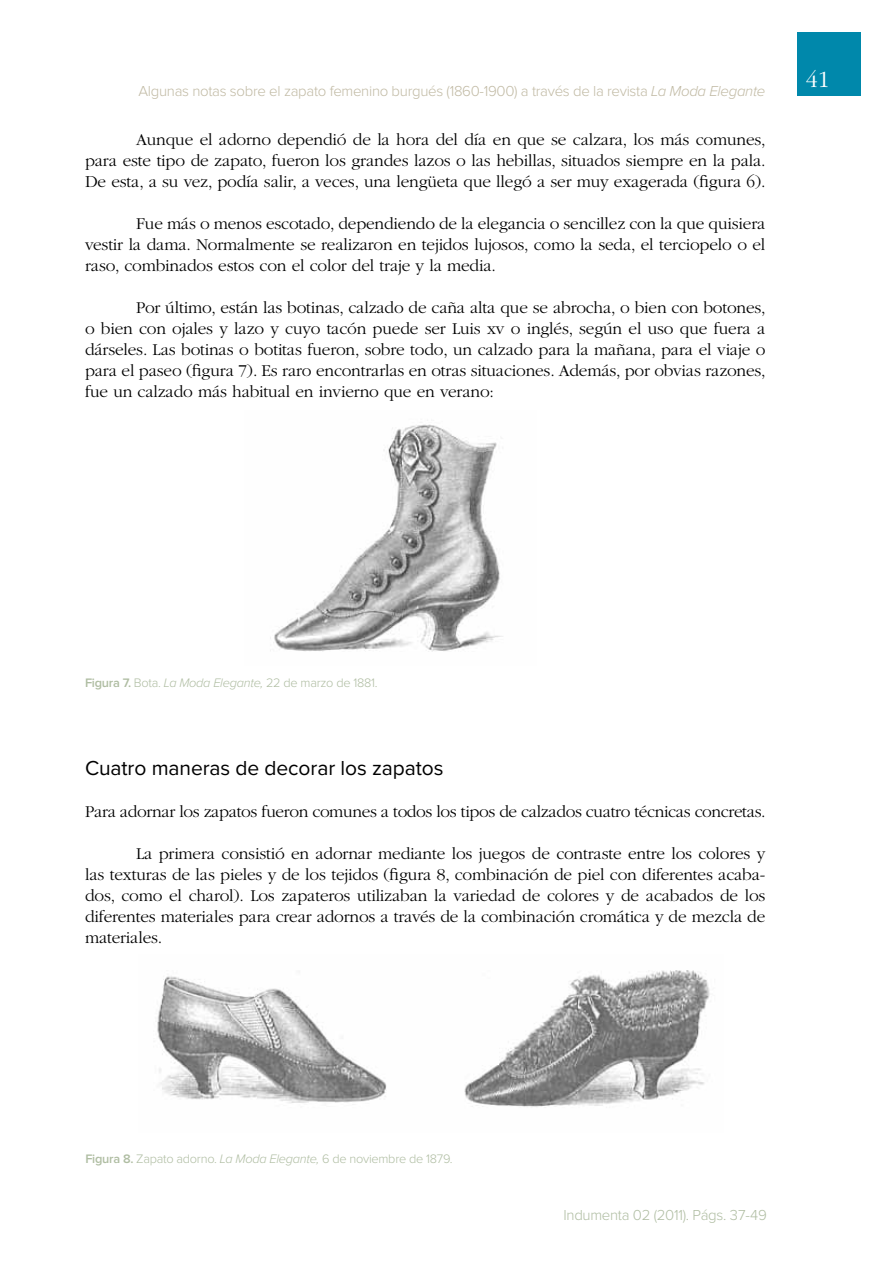
<style>
.page{position:relative;width:893px;height:1263px;background:#fff}
.page>*{position:absolute;margin:0;border:0;box-sizing:border-box;transform-origin:0 0}
.t1{font:300 24px "ITC Garamond Std";color:#fff}
.t2{font:21px "Proxima Nova";letter-spacing:-.005em;color:#000}
.t3{font:300 17.25px/21px "ITC Garamond Std";letter-spacing:-.01em;color:#000;text-align:justify}
.t4{font:300 15px "Proxima Nova";letter-spacing:-.02em;color:#c1baa4}
.t5{font:300 15px "Proxima Nova";letter-spacing:-.02em;color:#afbda2}
.t6{font:300 12.75px "Proxima Nova";letter-spacing:-.02em;color:#afbda2}
.s1{font-style:italic}
.s2{font-weight:600}
</style>
<div class="page">
<div style="left:797px;top:32px;width:64px;height:64px;background:#0088ab"></div>
<img style="left:270px;top:424px;width:233px;height:228px">
<img style="left:157px;top:970px;width:553px;height:137px">
<p class="t4" style="left:139px;top:84px;width:628px">Algunas notas sobre el zapato femenino burgués (1860-1900) a través de la revista <span class="s1">La Moda Elegante</span></p>
<p class="t3" style="left:85px;top:129px;width:682px;text-indent:51px">Aunque el adorno dependió de la hora del día en que se calzara, los más comunes, para este tipo de zapato, fueron los grandes lazos o las hebillas, situados siempre en la pala.<br>De esta, a su vez, podía salir, a veces, una lengüeta que llegó a ser muy exagerada (figura 6).</p>
<p class="t3" style="left:85px;top:213px;width:682px;text-indent:51px">Fue más o menos escotado, dependiendo de la elegancia o sencillez con la que quisiera vestir la dama. Normalmente se realizaron en tejidos lujosos, como la seda, el terciopelo o el raso, combinados estos con el color del traje y la media.</p>
<p class="t3" style="left:85px;top:297px;width:682px;text-indent:51px">Por último, están las botinas, calzado de caña alta que se abrocha, o bien con botones, o bien con ojales y lazo y cuyo tacón puede ser Luis xv o inglés, según el uso que fuera a dárseles. Las botinas o botitas fueron, sobre todo, un calzado para la mañana, para el viaje o para el paseo (figura 7). Es raro encontrarlas en otras situaciones. Además, por obvias razones, fue un calzado más habitual en invierno que en verano:</p>
<h1 class="t1" style="left:806px;top:66px;width:25px">41</h1>
<p class="t6" style="left:85px;top:677px;width:294px"><span class="s2">Figura 7.</span> Bota. <span class="s1">La Moda Elegante,</span> 22 de marzo de 1881.</p>
<p class="t2" style="left:85px;top:758px;width:360px">Cuatro maneras de decorar los zapatos</p>
<p class="t3" style="left:85px;top:801px;width:682px">Para adornar los zapatos fueron comunes a todos los tipos de calzados cuatro técnicas concretas.</p>
<p class="t3" style="left:85px;top:843px;width:682px;text-indent:51px">La primera consistió en adornar mediante los juegos de contraste entre los colores y las texturas de las pieles y de los tejidos (figura 8, combinación de piel con diferentes acaba&shy;dos, como el charol). Los zapateros utilizaban la variedad de colores y de acabados de los diferentes materiales para crear adornos a través de la combinación cromática y de mezcla de materiales.</p>
<p class="t6" style="left:85px;top:1153px;width:369px"><span class="s2">Figura 8.</span> Zapato adorno. <span class="s1">La Moda Elegante,</span> 6 de noviembre de 1879.</p>
<p class="t5" style="left:563px;top:1208px;width:205px">Indumenta 02 (2011). Págs. 37-49</p>
</div>
